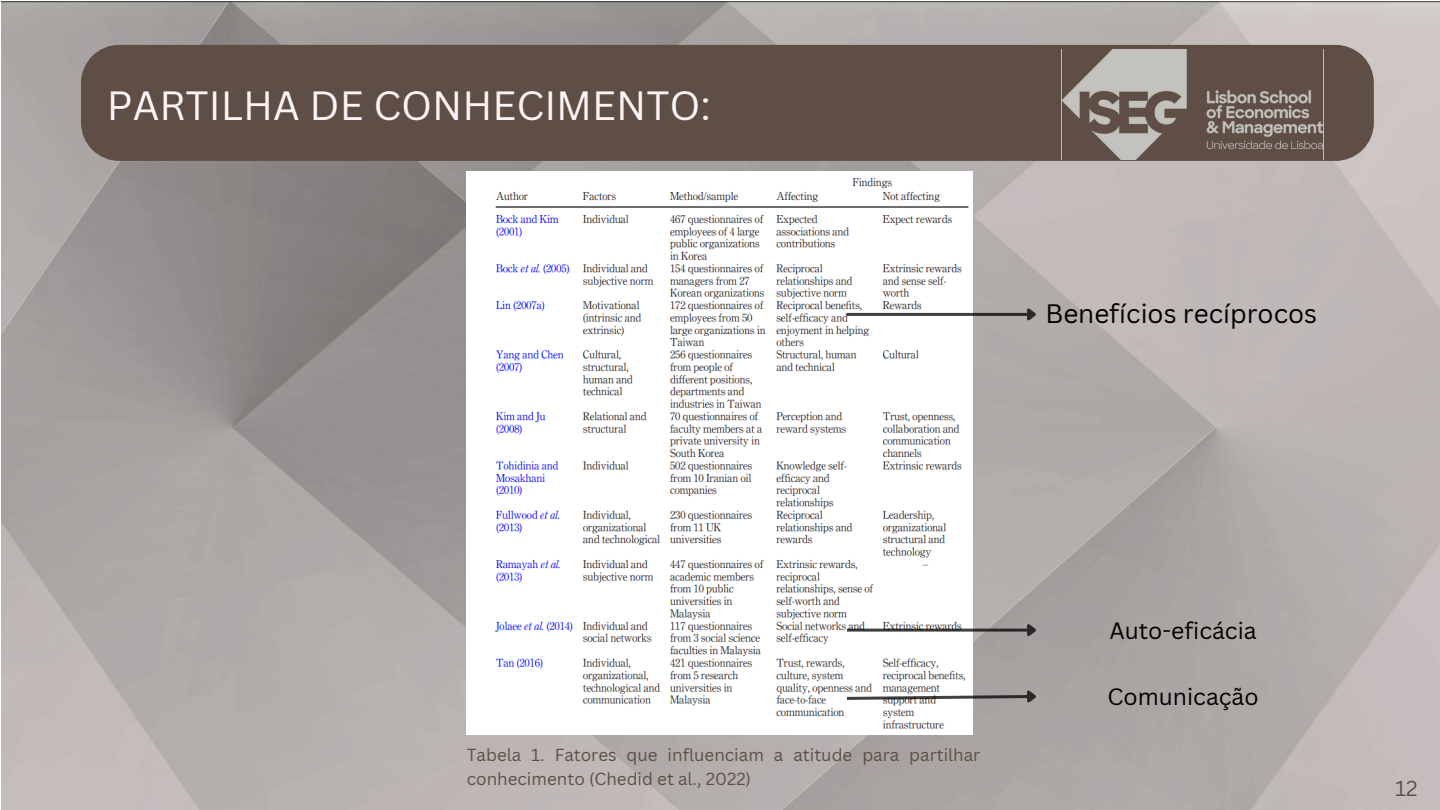
<style>
.page{position:relative;width:1440px;height:810px;background:#fff}
.page>*{position:absolute;margin:0;border:0;box-sizing:border-box;transform-origin:0 0}
.t1{font:39.7px "Canva Sans";color:#fdf5f5}
.t2{font:26px "Canva Sans";color:#000}
.t3{font:23px "Canva Sans";color:#000}
.t4{font:21px "Canva Sans";color:#5e4e45}
.t5{font:17px/23.2px "Canva Sans";color:#5e4e45}
</style>
<div class="page">
<div style="left:81px;top:45px;width:1293px;height:116px;background:#5e4e45"></div>
<img style="left:494px;top:177px;width:479px;height:553px">
<img style="left:1061px;top:49px;width:263px;height:111px">
<svg style="left:844px;top:690px;width:193px;height:15px"></svg>
<hr style="left:847px;top:313px;width:181px;height:3px;background:#000">
<svg style="left:1024px;top:308px;width:13px;height:13px"></svg>
<hr style="left:847px;top:629px;width:181px;height:3px;background:#000">
<svg style="left:1024px;top:624px;width:13px;height:12px"></svg>
<p class="t1" style="left:107px;top:78px;width:606px">PARTILHA DE CONHECIMENTO:</p>
<p class="t2" style="left:1045px;top:296px;width:273px">Benefícios recíprocos</p>
<p class="t5" style="left:467px;top:743px;width:515px">Tabela 1. Fatores que influenciam a atitude para partilhar conhecimento (Chedid et al., 2022)</p>
<p class="t3" style="left:1109px;top:615px;width:149px">Auto-eficácia</p>
<p class="t3" style="left:1107px;top:681px;width:153px">Comunicação</p>
<p class="t4" style="left:1395px;top:774px;width:24px">12</p>
</div>
